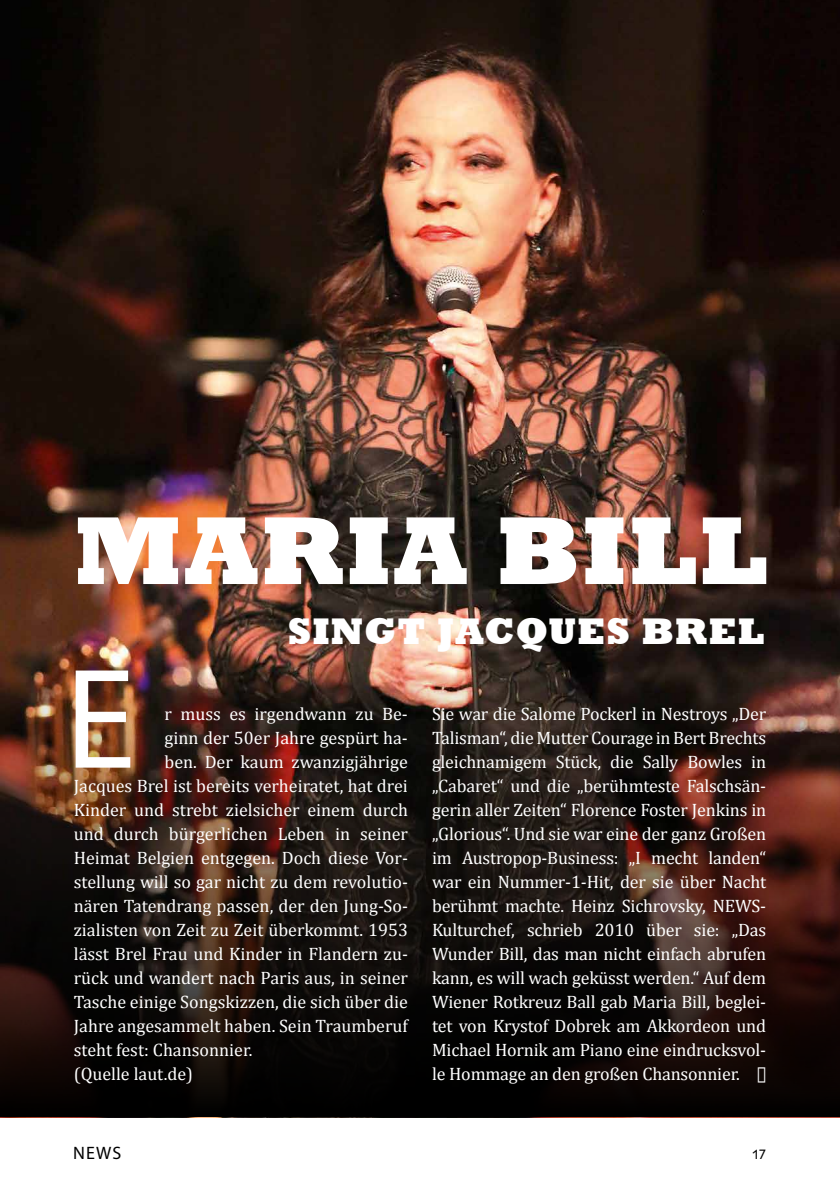
<style>
.page{position:relative;width:840px;height:1191px;background:#fff}
.page>*{position:absolute;margin:0;border:0;box-sizing:border-box;transform-origin:0 0}
.t1{font:144px "Myriad Pro";color:#fff}
.t2{font:800 98px "Rockwell";letter-spacing:.02em;color:#fff}
.t3{font:800 38px "Rockwell";letter-spacing:.025em;color:#fff}
.t4{font:18px/24px "Cambria";color:#fff;text-align:justify}
.t5{font:18px "Myriad Pro";color:#000}
.t6{font:14px "Dunant";color:#000}
</style>
<div class="page">
<img style="left:0;top:0;width:839px;height:653px">
<svg style="left:0;top:653px;width:839px;height:464px;background:#281812"></svg>
<h2 class="t2" style="left:74px;top:494px;width:695px">MARIA BILL</h2>
<h3 class="t3" style="left:287px;top:609px;width:478px">SINGT JACQUES BREL</h3>
<h1 class="t1" style="left:65px;top:630px;width:72px">E</h1>
<p class="t4" style="left:432px;top:702px;width:335px">Sie war die Salome Pockerl in Nestroys „Der Talisman“, die Mutter Courage in Bert Brechts gleichnamigem Stück, die Sally Bowles in „Cabaret“ und die „berühmteste Falschsän&shy;gerin aller Zeiten“ Florence Foster Jenkins in „Glorious“. Und sie war eine der ganz Großen im Austropop-Business: „I mecht landen“ war ein Nummer-1-Hit, der sie über Nacht berühmt machte. Heinz Sichrovsky, NEWS-Kulturchef, schrieb 2010 über sie: „Das Wunder Bill, das man nicht einfach abrufen kann, es will wach geküsst werden.“ Auf dem Wiener Rotkreuz Ball gab Maria Bill, beglei&shy;tet von Krystof Dobrek am Akkordeon und Michael Hornik am Piano eine eindrucksvol&shy;le Hommage an den großen Chansonnier. ■</p>
<p class="t4" style="left:164px;top:702px;width:245px">r muss es irgendwann zu Be-</p>
<p class="t4" style="left:164px;top:726px;width:245px">ginn der 50er Jahre gespürt ha-</p>
<p class="t4" style="left:164px;top:750px;width:245px">ben. Der kaum zwanzigjährige</p>
<p class="t4" style="left:74px;top:774px;width:335px">Jacques Brel ist bereits verheiratet, hat drei</p>
<p class="t4" style="left:74px;top:798px;width:335px">Kinder und strebt zielsicher einem durch</p>
<p class="t4" style="left:74px;top:822px;width:335px">und durch bürgerlichen Leben in seiner</p>
<p class="t4" style="left:74px;top:846px;width:335px">Heimat Belgien entgegen. Doch diese Vor-</p>
<p class="t4" style="left:74px;top:870px;width:335px">stellung will so gar nicht zu dem revolutio-</p>
<p class="t4" style="left:74px;top:894px;width:335px">nären Tatendrang passen, der den Jung-So-</p>
<p class="t4" style="left:74px;top:918px;width:335px">zialisten von Zeit zu Zeit überkommt. 1953</p>
<p class="t4" style="left:74px;top:942px;width:335px">lässt Brel Frau und Kinder in Flandern zu-</p>
<p class="t4" style="left:74px;top:966px;width:335px">rück und wandert nach Paris aus, in seiner</p>
<p class="t4" style="left:74px;top:990px;width:335px">Tasche einige Songskizzen, die sich über die</p>
<p class="t4" style="left:74px;top:1014px;width:335px">Jahre angesammelt haben. Sein Traumberuf</p>
<p class="t4" style="left:74px;top:1038px;width:180px">steht fest: Chansonnier.</p>
<p class="t4" style="left:74px;top:1062px;width:121px">(Quelle laut.de)</p>
<p class="t5" style="left:73px;top:1141px;width:50px">NEWS</p>
<p class="t6" style="left:751px;top:1146px;width:16px">17</p>
</div>
